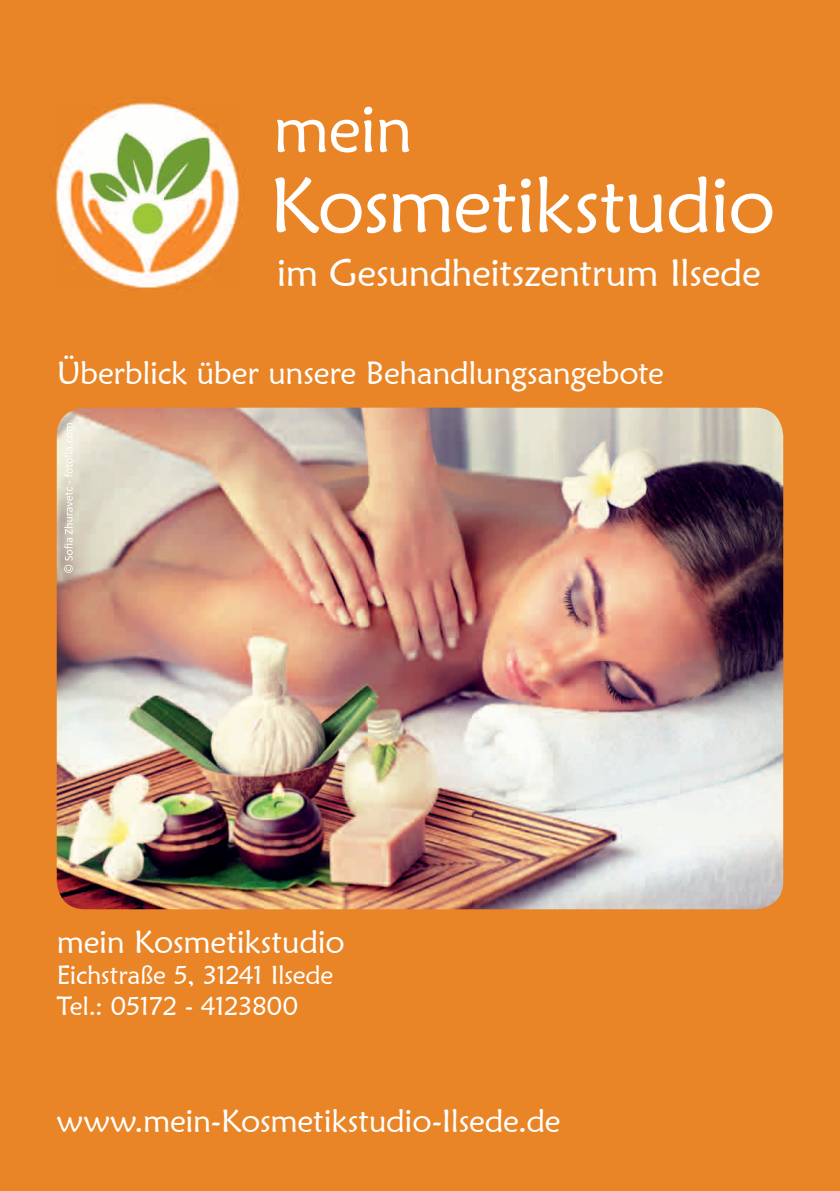
<style>
.page{position:relative;width:840px;height:1191px;background:#fff}
.page>*{position:absolute;margin:0;border:0;box-sizing:border-box;transform-origin:0 0}
.t1{font:78px "Maiandra GD";letter-spacing:-.015em;color:#fff}
.t2{font:66px "Maiandra GD";color:#fff}
.t3{font:38px "Maiandra GD";letter-spacing:-.01em;color:#fff}
.t4{font:32px "Maiandra GD";letter-spacing:-.01em;color:#fff}
.t5{font:26px/31.2px "Maiandra GD";letter-spacing:-.015em;color:#fff}
</style>
<div class="page">
<div style="left:0;top:0;width:839px;height:1191px;background:#e98526"></div>
<img style="left:57px;top:408px;width:725px;height:501px">
<img style="left:50px;top:97px;width:191px;height:194px">
<svg style="left:64px;top:423px;width:9px;height:150px"></svg>
<h2 class="t2" style="left:273px;top:89px;width:141px">mein</h2>
<h1 class="t1" style="left:269px;top:157px;width:507px">Kosmetikstudio</h1>
<p class="t3" style="left:276px;top:249px;width:485px">im Gesundheitszentrum Ilsede</p>
<p class="t4" style="left:57px;top:353px;width:608px">Überblick über unsere Behandlungsangebote</p>
<p class="t4" style="left:57px;top:922px;width:289px">mein Kosmetikstudio</p>
<p class="t5" style="left:57px;top:959px;width:278px">Eichstraße 5, 31241 Ilsede<br>Tel.: 05172 - 4123800</p>
<p class="t4" style="left:57px;top:1101px;width:505px">www.mein-Kosmetikstudio-Ilsede.de</p>
</div>
